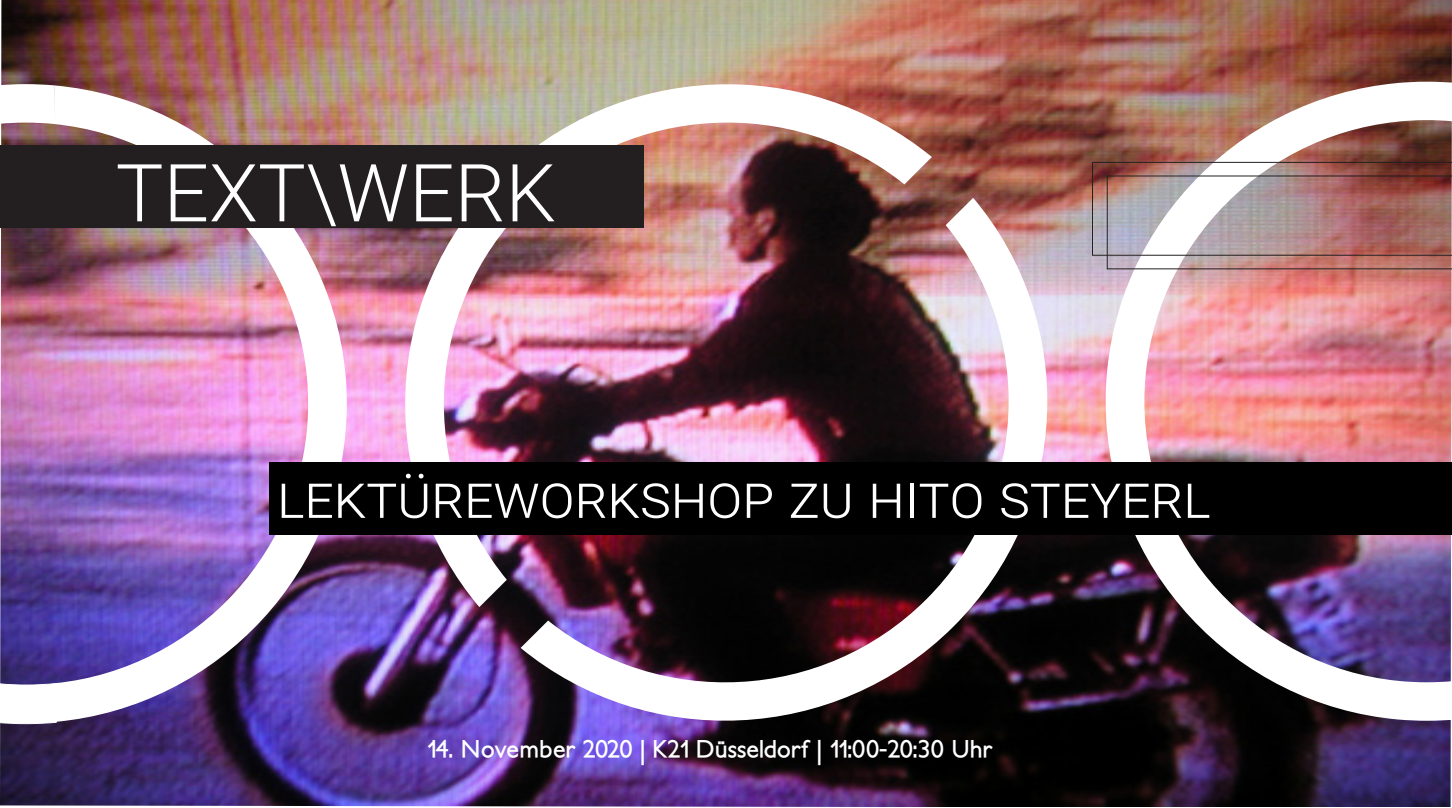
<style>
.page{position:relative;width:1452px;height:808px;background:#fff}
.page>*{position:absolute;margin:0;border:0;box-sizing:border-box;transform-origin:0 0}
.t1{font:300 80px "Roboto";color:#fff}
.t2{font:300 60px "Roboto";color:#fff}
.t3{font:700 24px "Petita";color:#fff}
</style>
<div class="page">
<img style="left:0;top:0;width:1451px;height:807px">
<img style="left:374px;top:53px;width:557px;height:554px">
<img style="left:520px;top:198px;width:558px;height:553px">
<img style="left:1105px;top:371px;width:292px;height:348px">
<img style="left:54px;top:85px;width:293px;height:636px">
<svg style="left:0;top:433px;width:57px;height:291px;background:#7a5fa6"></svg>
<img style="left:0;top:84px;width:55px;height:290px">
<svg style="left:1397px;top:430px;width:54px;height:290px"></svg>
<div style="left:0;top:145px;width:644px;height:83px;background:#231f20"></div>
<img style="left:1092px;top:81px;width:359px;height:290px">
<div style="left:270px;top:461px;width:1181px;height:73px;background:#000"></div>
<p class="t1" style="left:116px;top:137px;width:442px">TEXT\WERK</p>
<p class="t2" style="left:277px;top:454px;width:929px">Lektüreworkshop zu Hito Steyerl</p>
<p class="t3" style="left:427px;top:734px;width:567px">14. November 2020 | K21 Düsseldorf | 11:00-20:30 Uhr</p>
</div>
